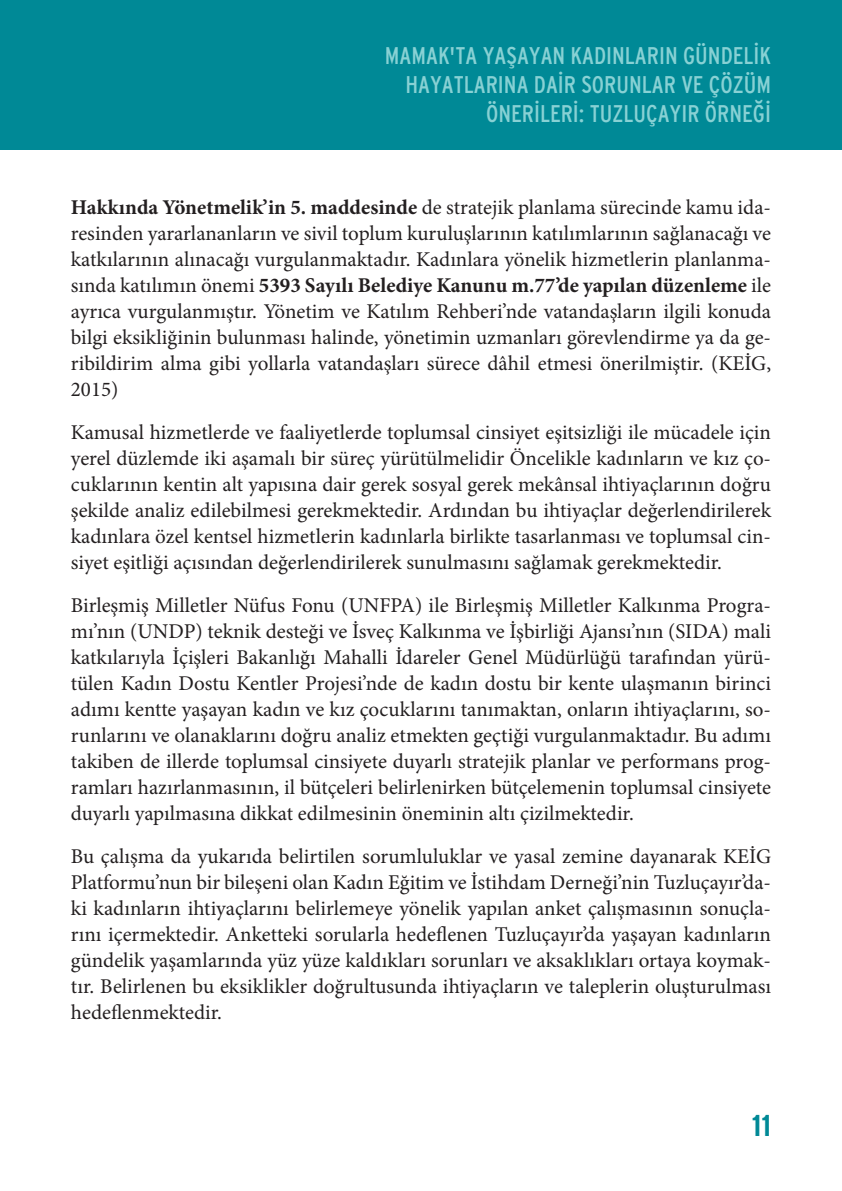
<style>
.page{position:relative;width:842px;height:1191px;background:#fff}
.page>*{position:absolute;margin:0;border:0;box-sizing:border-box;transform-origin:0 0}
.t1{font:700 condensed 30px "Interstate";color:#008996}
.t2{font:condensed 24px/28.8px "Interstate";color:#88d1d4;text-align:right}
.konusmalar{font:21px/26px "Minion Pro";color:#231f20;text-align:justify}
.s1{font-weight:700}
</style>
<div class="page">
<div style="left:0;top:0;width:842px;height:150px;background:#008996"></div>
<p class="t2" style="left:385px;top:41px;width:388px">MAMAK'TA YAŞAYAN KADINLARIN GÜNDELİK<br>HAYATLARINA DAİR SORUNLAR VE ÇÖZÜM<br>ÖNERİLERİ: TUZLUÇAYIR ÖRNEĞİ</p>
<p class="konusmalar" style="left:71px;top:194px;width:702px"><span class="s1">Hakkında Yönetmelik’in 5. maddesinde</span> de stratejik planlama sürecinde kamu ida&shy;resinden yararlananların ve sivil toplum kuruluşlarının katılımlarının sağlanacağı ve katkılarının alınacağı vurgulanmaktadır. Kadınlara yönelik hizmetlerin planlanma&shy;sında katılımın önemi <span class="s1">5393 Sayılı Belediye Kanunu m.77’de yapılan düzenleme</span> ile ayrıca vurgulanmıştır. Yönetim ve Katılım Rehberi’nde vatandaşların ilgili konuda bilgi eksikliğinin bulunması halinde, yönetimin uzmanları görevlendirme ya da ge&shy;ribildirim alma gibi yollarla vatandaşları sürece dâhil etmesi önerilmiştir. (KEİG, 2015)</p>
<p class="konusmalar" style="left:71px;top:419px;width:702px">Kamusal hizmetlerde ve faaliyetlerde toplumsal cinsiyet eşitsizliği ile mücadele için yerel düzlemde iki aşamalı bir süreç yürütülmelidir Öncelikle kadınların ve kız ço&shy;cuklarının kentin alt yapısına dair gerek sosyal gerek mekânsal ihtiyaçlarının doğru şekilde analiz edilebilmesi gerekmektedir. Ardından bu ihtiyaçlar değerlendirilerek kadınlara özel kentsel hizmetlerin kadınlarla birlikte tasarlanması ve toplumsal cin&shy;siyet eşitliği açısından değerlendirilerek sunulmasını sağlamak gerekmektedir.</p>
<p class="konusmalar" style="left:71px;top:592px;width:702px">Birleşmiş Milletler Nüfus Fonu (UNFPA) ile Birleşmiş Milletler Kalkınma Progra&shy;mı’nın (UNDP) teknik desteği ve İsveç Kalkınma ve İşbirliği Ajansı’nın (SIDA) mali katkılarıyla İçişleri Bakanlığı Mahalli İdareler Genel Müdürlüğü tarafından yürü&shy;tülen Kadın Dostu Kentler Projesi’nde de kadın dostu bir kente ulaşmanın birinci adımı kentte yaşayan kadın ve kız çocuklarını tanımaktan, onların ihtiyaçlarını, so&shy;runlarını ve olanaklarını doğru analiz etmekten geçtiği vurgulanmaktadır. Bu adımı takiben de illerde toplumsal cinsiyete duyarlı stratejik planlar ve performans prog&shy;ramları hazırlanmasının, il bütçeleri belirlenirken bütçelemenin toplumsal cinsiyete duyarlı yapılmasına dikkat edilmesinin öneminin altı çizilmektedir.</p>
<p class="konusmalar" style="left:71px;top:843px;width:702px">Bu çalışma da yukarıda belirtilen sorumluluklar ve yasal zemine dayanarak KEİG Platformu’nun bir bileşeni olan Kadın Eğitim ve İstihdam Derneği’nin Tuzluçayır’da&shy;ki kadınların ihtiyaçlarını belirlemeye yönelik yapılan anket çalışmasının sonuçla&shy;rını içermektedir. Anketteki sorularla hedeflenen Tuzluçayır’da yaşayan kadınların gündelik yaşamlarında yüz yüze kaldıkları sorunları ve aksaklıkları ortaya koymak&shy;tır. Belirlenen bu eksiklikler doğrultusunda ihtiyaçların ve taleplerin oluşturulması hedeflenmektedir.</p>
<h1 class="t1" style="left:752px;top:1108px;width:20px">11</h1>
</div>
